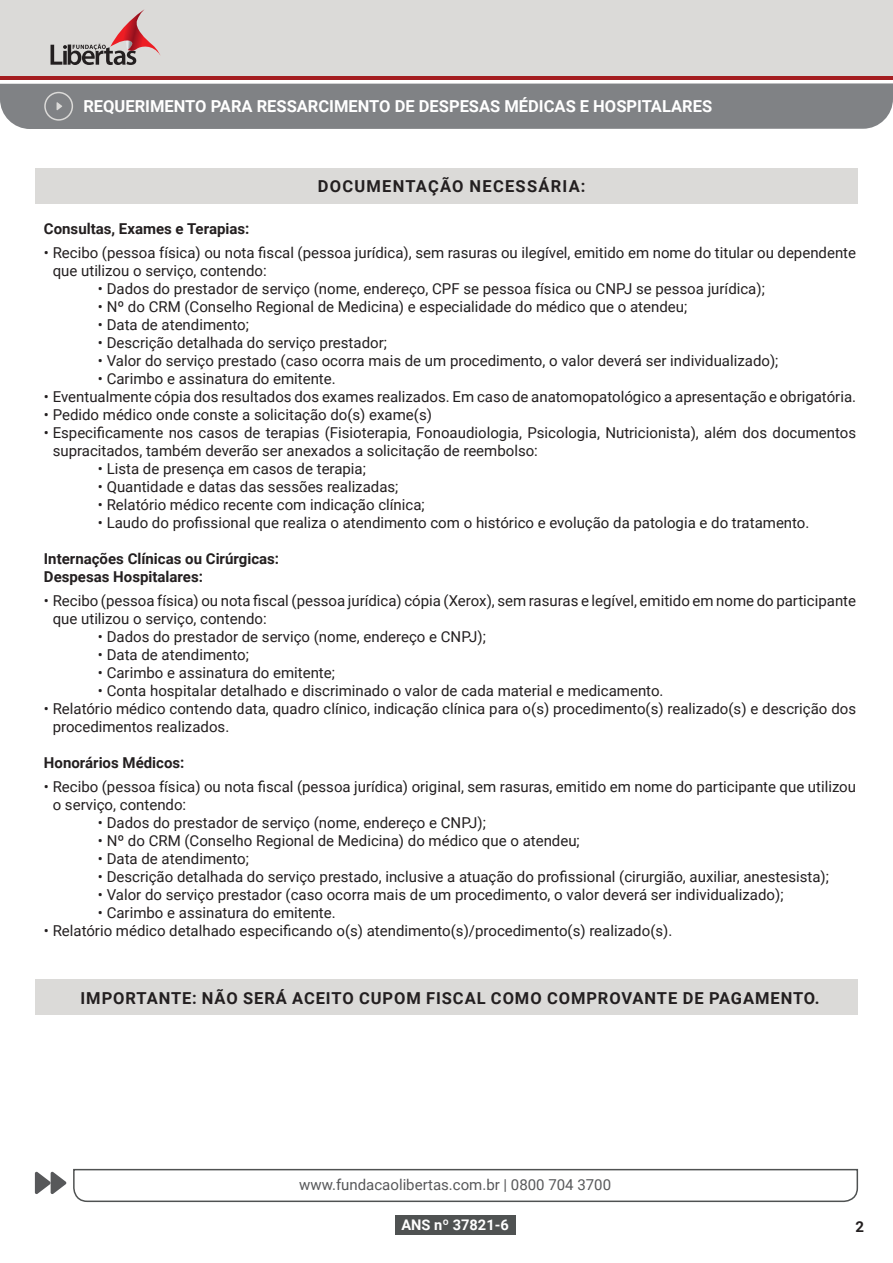
<style>
.page{position:relative;width:893px;height:1263px;background:#fff}
.page>*{position:absolute;margin:0;border:0;box-sizing:border-box;transform-origin:0 0}
.t1{font:700 16.5px "Roboto";letter-spacing:.055em;color:#231f20}
.t2{font:700 16.5px "Roboto";color:#fff}
.t3{font:700 16.5px "Roboto";letter-spacing:.075em;color:#231f20}
.t4{font:15px/18px "Roboto";color:#231f20}
.t5{font:700 15px "Roboto";color:#231f20}
.t6{font:15px "Roboto";color:#57585a}
.t7{font:700 14.55px "Roboto";color:#fff}
</style>
<div class="page">
<div style="left:0;top:0;width:893px;height:76px;background:#dbdad8"></div>
<hr style="left:0;top:77px;width:893px;height:3px;background:#a41d20">
<svg style="left:51px;top:9px;width:109px;height:56px"></svg>
<div style="left:0;top:83px;width:893px;height:46px;background:#808285"></div>
<svg style="left:35px;top:1168px;width:824px;height:35px"></svg>
<div style="left:395px;top:1214px;width:120px;height:20px;background:#4f5252"></div>
<div style="left:35px;top:980px;width:822px;height:35px;background:#dbdad8"></div>
<div style="left:35px;top:168px;width:822px;height:35px;background:#dbdad8"></div>
<p class="t2" style="left:83px;top:94px;width:630px">REQUERIMENTO PARA RESSARCIMENTO DE DESPESAS MÉDICAS E HOSPITALARES</p>
<p class="t3" style="left:318px;top:174px;width:269px">DOCUMENTAÇÃO NECESSÁRIA:</p>
<p class="t5" style="left:44px;top:218px;width:207px">Consultas, Exames e Terapias:</p>
<p class="t4" style="left:53px;top:243px;width:805px;text-indent:-9px">• Recibo (pessoa física) ou nota fiscal (pessoa jurídica), sem rasuras ou ilegível, emitido em nome do titular ou dependente que utilizou o serviço, contendo:</p>
<p class="t4" style="left:98px;top:279px;width:668px">• Dados do prestador de serviço (nome, endereço, CPF se pessoa física ou CNPJ se pessoa jurídica);</p>
<p class="t4" style="left:98px;top:297px;width:591px">• Nº do CRM (Conselho Regional de Medicina) e especialidade do médico que o atendeu;</p>
<p class="t4" style="left:98px;top:315px;width:152px">• Data de atendimento;</p>
<p class="t4" style="left:98px;top:333px;width:290px">• Descrição detalhada do serviço prestador;</p>
<p class="t4" style="left:98px;top:351px;width:682px">• Valor do serviço prestado (caso ocorra mais de um procedimento, o valor deverá ser individualizado);</p>
<p class="t4" style="left:98px;top:369px;width:239px">• Carimbo e assinatura do emitente.</p>
<p class="t4" style="left:44px;top:387px;width:814px">• Eventualmente cópia dos resultados dos exames realizados. Em caso de anatomopatológico a apresentação e obrigatória.</p>
<p class="t4" style="left:44px;top:405px;width:390px">• Pedido médico onde conste a solicitação do(s) exame(s)</p>
<p class="t4" style="left:53px;top:423px;width:805px;text-indent:-9px">• Especificamente nos casos de terapias (Fisioterapia, Fonoaudiologia, Psicologia, Nutricionista), além dos documentos supracitados, também deverão ser anexados a solicitação de reembolso:</p>
<p class="t4" style="left:98px;top:459px;width:269px">• Lista de presença em casos de terapia;</p>
<p class="t4" style="left:98px;top:477px;width:302px">• Quantidade e datas das sessões realizadas;</p>
<p class="t4" style="left:98px;top:495px;width:328px">• Relatório médico recente com indicação clínica;</p>
<p class="t4" style="left:98px;top:513px;width:713px">• Laudo do profissional que realiza o atendimento com o histórico e evolução da patologia e do tratamento.</p>
<p class="t5" style="left:44px;top:548px;width:237px">Internações Clínicas ou Cirúrgicas:</p>
<p class="t5" style="left:44px;top:566px;width:161px">Despesas Hospitalares:</p>
<p class="t4" style="left:53px;top:591px;width:805px;text-indent:-9px">• Recibo (pessoa física) ou nota fiscal (pessoa jurídica) cópia (Xerox), sem rasuras e legível, emitido em nome do participante que utilizou o serviço, contendo:</p>
<p class="t4" style="left:98px;top:627px;width:390px">• Dados do prestador de serviço (nome, endereço e CNPJ);</p>
<p class="t4" style="left:98px;top:645px;width:152px">• Data de atendimento;</p>
<p class="t4" style="left:98px;top:663px;width:239px">• Carimbo e assinatura do emitente;</p>
<p class="t4" style="left:98px;top:681px;width:567px">• Conta hospitalar detalhado e discriminado o valor de cada material e medicamento.</p>
<p class="t4" style="left:53px;top:699px;width:805px;text-indent:-9px">• Relatório médico contendo data, quadro clínico, indicação clínica para o(s) procedimento(s) realizado(s) e descrição dos procedimentos realizados.</p>
<p class="t5" style="left:44px;top:752px;width:142px">Honorários Médicos:</p>
<p class="t4" style="left:53px;top:777px;width:805px;text-indent:-9px">• Recibo (pessoa física) ou nota fiscal (pessoa jurídica) original, sem rasuras, emitido em nome do participante que utilizou o serviço, contendo:</p>
<p class="t4" style="left:98px;top:813px;width:390px">• Dados do prestador de serviço (nome, endereço e CNPJ);</p>
<p class="t4" style="left:98px;top:831px;width:483px">• Nº do CRM (Conselho Regional de Medicina) do médico que o atendeu;</p>
<p class="t4" style="left:98px;top:849px;width:152px">• Data de atendimento;</p>
<p class="t4" style="left:98px;top:867px;width:732px">• Descrição detalhada do serviço prestado, inclusive a atuação do profissional (cirurgião, auxiliar, anestesista);</p>
<p class="t4" style="left:98px;top:885px;width:687px">• Valor do serviço prestador (caso ocorra mais de um procedimento, o valor deverá ser individualizado);</p>
<p class="t4" style="left:98px;top:903px;width:239px">• Carimbo e assinatura do emitente.</p>
<p class="t4" style="left:44px;top:921px;width:630px">• Relatório médico detalhado especificando o(s) atendimento(s)/procedimento(s) realizado(s).</p>
<p class="t1" style="left:81px;top:986px;width:741px">IMPORTANTE: NÃO SERÁ ACEITO CUPOM FISCAL COMO COMPROVANTE DE PAGAMENTO.</p>
<p class="t6" style="left:299px;top:1174px;width:313px">www.fundacaolibertas.com.br | 0800 704 3700</p>
<p class="t7" style="left:401px;top:1214px;width:109px">ANS nº 37821-6</p>
<p class="t5" style="left:855px;top:1216px;width:10px">2</p>
</div>
